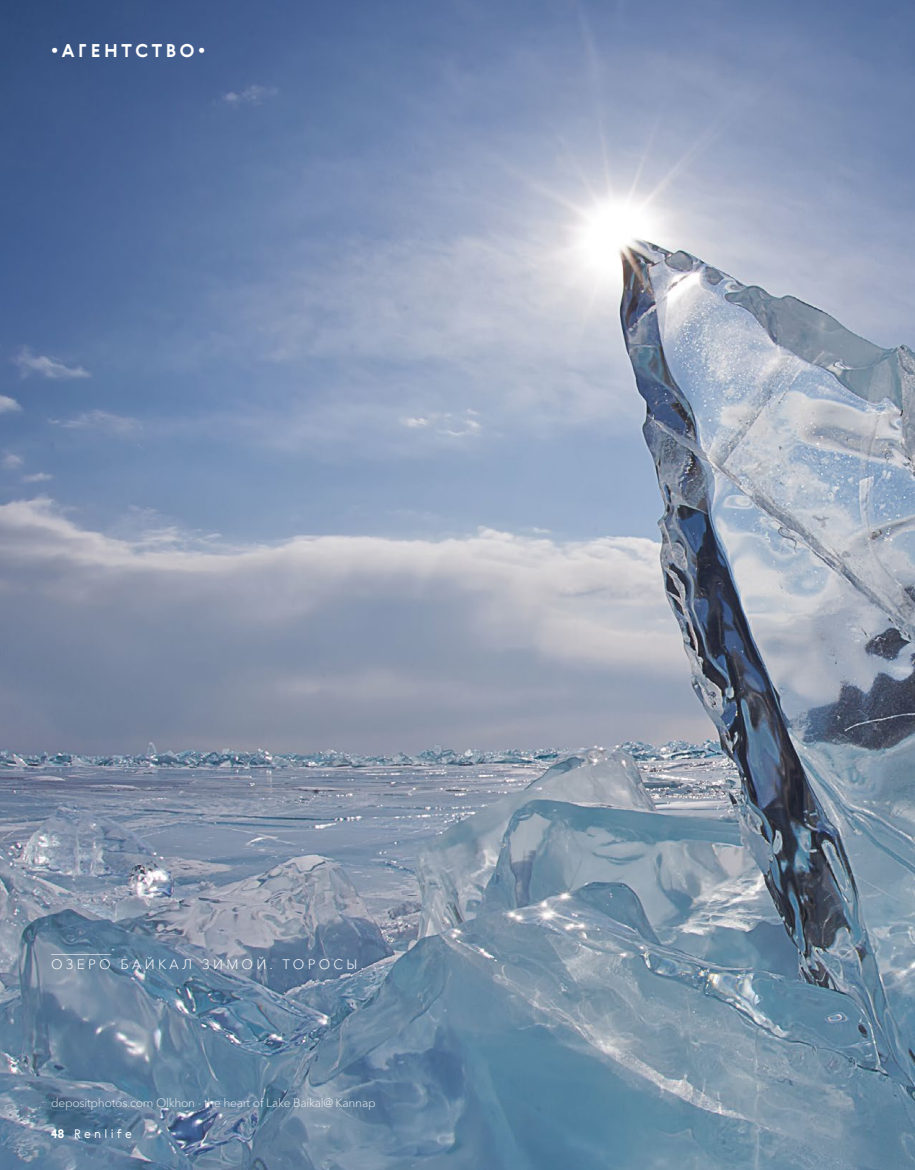
<style>
.page{position:relative;width:915px;height:1170px;background:#fff}
.page>*{position:absolute;margin:0;border:0;box-sizing:border-box;transform-origin:0 0}
.t1{font:700 18px "Gerbera";letter-spacing:.2em;color:#fff}
.t2{font:300 13.5px/16.2px "Avenir Next Cyr";letter-spacing:.24em;color:#fff}
.t3{font:300 12px "Avenir Next Cyr";letter-spacing:-.02em;color:#fff}
.t4{font:300 12px "Gerbera";color:#fff}
.s1{font-weight:700}
</style>
<div class="page">
<img style="left:0;top:0;width:914px;height:1169px">
<h1 class="t1" style="left:51px;top:38px;width:156px">•АГЕНТСТВО•</h1>
<p class="t2" style="left:51px;top:940px;width:314px">_________<br>ОЗЕРО БАЙКАЛ ЗИМОЙ. ТОРОСЫ.</p>
<p class="t3" style="left:51px;top:1095px;width:326px">depositphotos.com Olkhon - the heart of Lake Baikal@ Kannap</p>
<p class="t4" style="left:51px;top:1125px;width:82px"><span class="s1">48</span> R e n l i f e</p>
</div>
